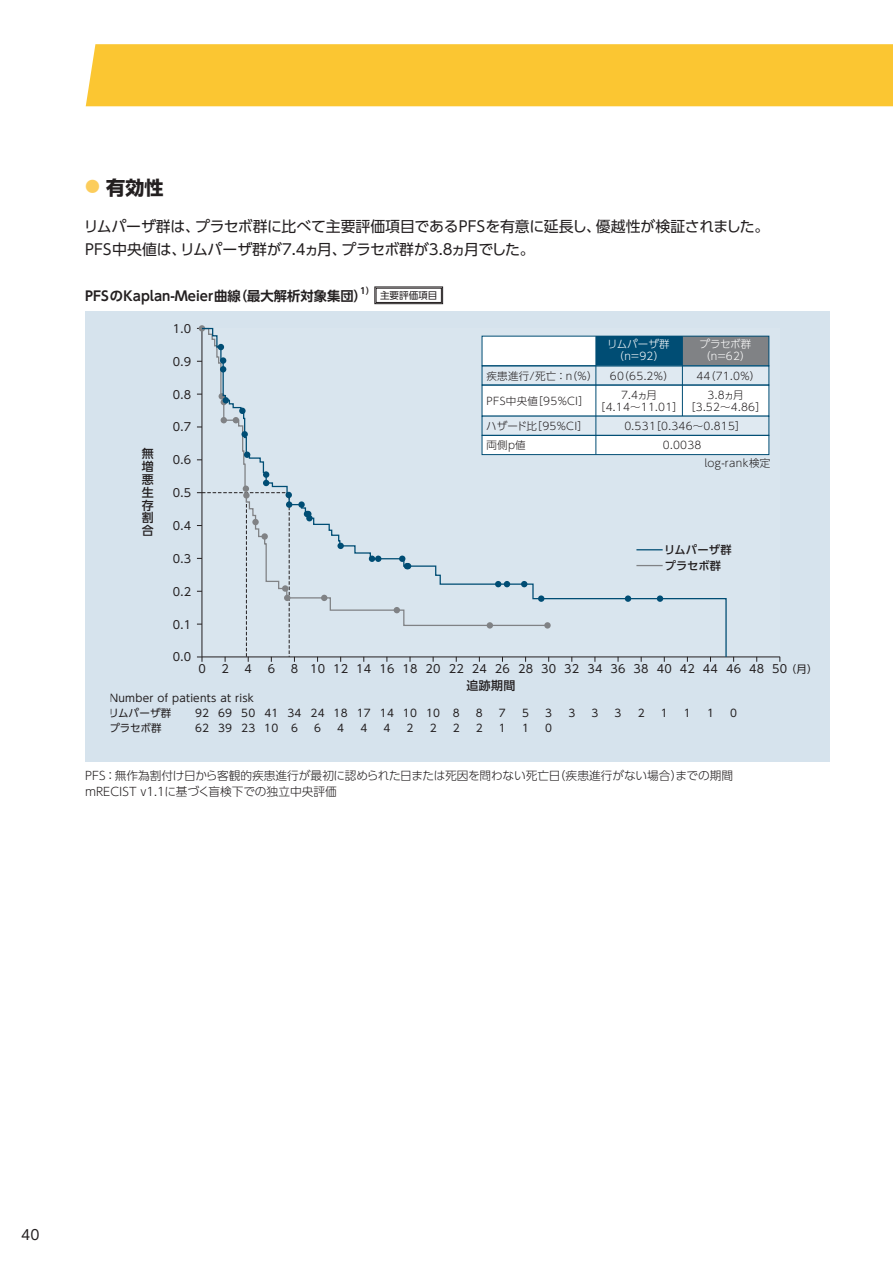
<style>
.page{position:relative;width:893px;height:1263px;background:#fff}
.page>*{position:absolute;margin:0;border:0;box-sizing:border-box;transform-origin:0 0}
.t1{font:700 19.2px "Shin Go Pro";color:#231f20}
.t2{font:14.85px/23.4px "UD Shin Go Pro";letter-spacing:-.015em;color:#231f20}
.t3{font:13.8px "UD Shin Go Pro";color:#231f20}
.t4{font:700 13.35px "UD Shin Go Pro De";color:#231f20}
.t5{font:500 12px/12.9px "UD Shin Go Pro";color:#231f20;text-align:justify}
.t6{font:300 11.7px/15.9px "UD Shin Go Pro";color:#231f20}
.t7{font:11.25px "UD Shin Go Pro";letter-spacing:.025em;color:#231f20}
.t8{font:500 11.25px/15.8px "UD Shin Go Pro";letter-spacing:.005em;color:#231f20}
.t9{font:300 10.5px/19.2px "UD Shin Go Pro";letter-spacing:.025em;color:#231f20;text-align:center}
.t10{font:10.5px "UD Shin Go Pro";letter-spacing:.025em;color:#231f20}
.t11{font:300 10.5px/12px "UD Shin Go Pro";letter-spacing:.015em;color:#fff;text-align:center}
.t12{font:9.6px "UD Shin Go Pro";color:#231f20}
.t13{font:700 8.7px "UD Shin Go Pro De";color:#231f20}
.s1{font-size:14.85px;color:#fccd5c}
.s2{font-size:11.25px}
</style>
<div class="page">
<div style="left:86px;top:44px;width:807px;height:62px;background:#fbc632"></div>
<svg style="left:375px;top:287px;width:68px;height:17px"></svg>
<div style="left:376px;top:288px;width:65px;height:15px;border:1px solid #231f20"></div>
<div style="left:85px;top:311px;width:744px;height:450px;background:#d6e3ed"></div>
<div style="left:482px;top:336px;width:287px;height:119px;background:#fff"></div>
<div style="left:682px;top:336px;width:87px;height:30px;background:#808285"></div>
<div style="left:482px;top:366px;width:287px;height:19px;background:#dfe9f1"></div>
<div style="left:482px;top:336px;width:287px;height:30px;border:1px solid #004d74"></div>
<div style="left:482px;top:385px;width:287px;height:31px;border:1px solid #004d74"></div>
<div style="left:482px;top:416px;width:287px;height:19px;background:#dfe9f1"></div>
<div style="left:482px;top:435px;width:287px;height:20px;border:1px solid #004d74"></div>
<hr style="left:202px;top:657px;width:578px;height:1px;background:#231f20">
<div style="left:199px;top:325px;width:6px;height:7px;background:#808285;border-radius:50%"></div>
<svg style="left:201px;top:327px;width:526px;height:331px"></svg>
<svg style="left:218px;top:344px;width:6px;height:6px"></svg>
<div style="left:220px;top:357px;width:6px;height:7px;background:#004d74;border-radius:50%"></div>
<svg style="left:220px;top:366px;width:6px;height:6px"></svg>
<svg style="left:219px;top:393px;width:10px;height:12px"></svg>
<div style="left:239px;top:408px;width:7px;height:6px;background:#004d74;border-radius:50%"></div>
<div style="left:241px;top:431px;width:7px;height:6px;background:#004d74;border-radius:50%"></div>
<div style="left:244px;top:451px;width:6px;height:7px;background:#004d74;border-radius:50%"></div>
<div style="left:263px;top:471px;width:6px;height:7px;background:#004d74;border-radius:50%"></div>
<svg style="left:263px;top:480px;width:6px;height:6px"></svg>
<svg style="left:197px;top:492px;width:98px;height:170px"></svg>
<div style="left:286px;top:501px;width:6px;height:7px;background:#004d74;border-radius:50%"></div>
<svg style="left:298px;top:501px;width:7px;height:7px"></svg>
<svg style="left:304px;top:511px;width:7px;height:6px"></svg>
<div style="left:306px;top:515px;width:7px;height:6px;background:#004d74;border-radius:50%"></div>
<div style="left:337px;top:543px;width:7px;height:6px;background:#004d74;border-radius:50%"></div>
<div style="left:369px;top:555px;width:6px;height:7px;background:#004d74;border-radius:50%"></div>
<div style="left:375px;top:555px;width:6px;height:7px;background:#004d74;border-radius:50%"></div>
<div style="left:399px;top:555px;width:6px;height:7px;background:#004d74;border-radius:50%"></div>
<svg style="left:404px;top:563px;width:7px;height:6px"></svg>
<svg style="left:495px;top:581px;width:15px;height:6px"></svg>
<svg style="left:521px;top:581px;width:6px;height:6px"></svg>
<div style="left:538px;top:595px;width:6px;height:7px;background:#004d74;border-radius:50%"></div>
<div style="left:625px;top:595px;width:6px;height:7px;background:#004d74;border-radius:50%"></div>
<div style="left:657px;top:595px;width:6px;height:7px;background:#004d74;border-radius:50%"></div>
<svg style="left:636px;top:549px;width:27px;height:1px"></svg>
<svg style="left:636px;top:565px;width:27px;height:1px"></svg>
<h1 class="t1" style="left:85px;top:173px;width:80px"><span class="s1">●</span> 有効性</h1>
<h2 class="t2" style="left:84px;top:214px;width:687px">リムパーザ群は、プラセボ群に比べて主要評価項目であるPFSを有意に延長し、優越性が検証されました。<br>PFS中央値は、リムパーザ群が7.4ヵ月、プラセボ群が3.8ヵ月でした。</h2>
<p class="t4" style="left:85px;top:285px;width:283px">PFSのKaplan-Meier曲線（最大解析対象集団）</p>
<p class="t13" style="left:360px;top:284px;width:16px">1）</p>
<p class="t12" style="left:380px;top:287px;width:59px">主要評価項目</p>
<p class="t7" style="left:173px;top:319px;width:20px">1.0</p>
<p class="t7" style="left:173px;top:352px;width:20px">0.9</p>
<p class="t7" style="left:173px;top:385px;width:20px">0.8</p>
<p class="t7" style="left:173px;top:418px;width:20px">0.7</p>
<p class="t7" style="left:173px;top:451px;width:20px">0.6</p>
<p class="t7" style="left:173px;top:484px;width:20px">0.5</p>
<p class="t7" style="left:173px;top:517px;width:20px">0.4</p>
<p class="t7" style="left:173px;top:549px;width:20px">0.3</p>
<p class="t7" style="left:173px;top:582px;width:20px">0.2</p>
<p class="t7" style="left:173px;top:615px;width:20px">0.1</p>
<p class="t7" style="left:173px;top:648px;width:20px">0.0</p>
<p class="t11" style="left:699px;top:338px;width:54px;text-align:left">プラセボ群（n＝62）</p>
<p class="t11" style="left:607px;top:338px;width:64px">リムパーザ群（n＝92）</p>
<p class="t9" style="left:696px;top:366px;width:65px">44（71.0％）<br>3.8ヵ月</p>
<p class="t9" style="left:610px;top:366px;width:65px">60（65.2％）<br>7.4ヵ月</p>
<p class="t9" style="left:595px;top:397px;width:173px">［4.14～11.01］［3.52～4.86］</p>
<p class="t9" style="left:624px;top:416px;width:123px">0.531［0.346～0.815］</p>
<p class="t9" style="left:663px;top:435px;width:40px">0.0038</p>
<p class="t9" style="left:486px;top:366px;width:113px">疾患進行/死亡：n（％）</p>
<p class="t9" style="left:486px;top:391px;width:104px">PFS中央値［95％CI］</p>
<p class="t9" style="left:486px;top:416px;width:103px;text-align:left">ハザード比［95％CI］両側p値</p>
<p class="t5" style="left:142px;top:447px;width:13px">無増悪生存割合</p>
<p class="t9" style="left:704px;top:453px;width:67px">log-rank検定</p>
<p class="t8" style="left:664px;top:542px;width:69px">リムパーザ群プラセボ群</p>
<p class="t7" style="left:198px;top:659px;width:9px">0</p>
<p class="t7" style="left:221px;top:659px;width:9px">2</p>
<p class="t7" style="left:245px;top:659px;width:9px">4</p>
<p class="t7" style="left:268px;top:659px;width:9px">6</p>
<p class="t7" style="left:291px;top:659px;width:452px">8 10 12 14 16 18 20 22 24 26 28 30 32 34 36 38 40 42 44 46</p>
<p class="t10" style="left:218px;top:705px;width:85px">69 50 41 34</p>
<p class="t10" style="left:334px;top:705px;width:85px">18 17 14 10</p>
<p class="t10" style="left:453px;top:705px;width:8px">8</p>
<p class="t10" style="left:476px;top:705px;width:8px">8</p>
<p class="t10" style="left:499px;top:705px;width:8px">7</p>
<p class="t10" style="left:522px;top:705px;width:8px">5</p>
<p class="t10" style="left:568px;top:705px;width:8px">3</p>
<p class="t10" style="left:591px;top:705px;width:8px">3</p>
<p class="t10" style="left:615px;top:705px;width:8px">3</p>
<p class="t10" style="left:684px;top:705px;width:8px">1</p>
<p class="t10" style="left:707px;top:705px;width:8px">1</p>
<p class="t10" style="left:730px;top:705px;width:8px">0</p>
<p class="t10" style="left:218px;top:719px;width:81px">39 23 10 6</p>
<p class="t10" style="left:337px;top:719px;width:8px">4</p>
<p class="t10" style="left:360px;top:719px;width:8px">4</p>
<p class="t10" style="left:383px;top:719px;width:8px">4</p>
<p class="t10" style="left:407px;top:719px;width:8px">2</p>
<p class="t10" style="left:453px;top:719px;width:8px">2</p>
<p class="t10" style="left:476px;top:719px;width:8px">2</p>
<p class="t10" style="left:499px;top:719px;width:8px">1</p>
<p class="t10" style="left:522px;top:719px;width:8px">1</p>
<p class="t7" style="left:749px;top:659px;width:17px">48</p>
<p class="t10" style="left:772px;top:660px;width:47px"><span class="s2">50</span>（月）</p>
<p class="t5" style="left:466px;top:679px;width:50px">追跡期間</p>
<p class="t10" style="left:110px;top:690px;width:146px">Number of patients at risk</p>
<p class="t10" style="left:109px;top:705px;width:64px">リムパーザ群</p>
<p class="t10" style="left:195px;top:705px;width:16px">92</p>
<p class="t10" style="left:311px;top:705px;width:16px">24</p>
<p class="t10" style="left:426px;top:705px;width:16px">10</p>
<p class="t10" style="left:545px;top:705px;width:8px">3</p>
<p class="t10" style="left:661px;top:705px;width:8px">1</p>
<p class="t10" style="left:638px;top:705px;width:8px">2</p>
<p class="t10" style="left:109px;top:719px;width:54px">プラセボ群</p>
<p class="t10" style="left:195px;top:719px;width:16px">62</p>
<p class="t10" style="left:314px;top:719px;width:8px">6</p>
<p class="t10" style="left:430px;top:719px;width:8px">2</p>
<p class="t10" style="left:545px;top:719px;width:8px">0</p>
<p class="t6" style="left:85px;top:767px;width:650px">PFS：無作為割付け日から客観的疾患進行が最初に認められた日または死因を問わない死亡日（疾患進行がない場合）までの期間mRECIST v1.1に基づく盲検下での独立中央評価</p>
<h3 class="t3" style="left:21px;top:1224px;width:20px">40</h3>
</div>
